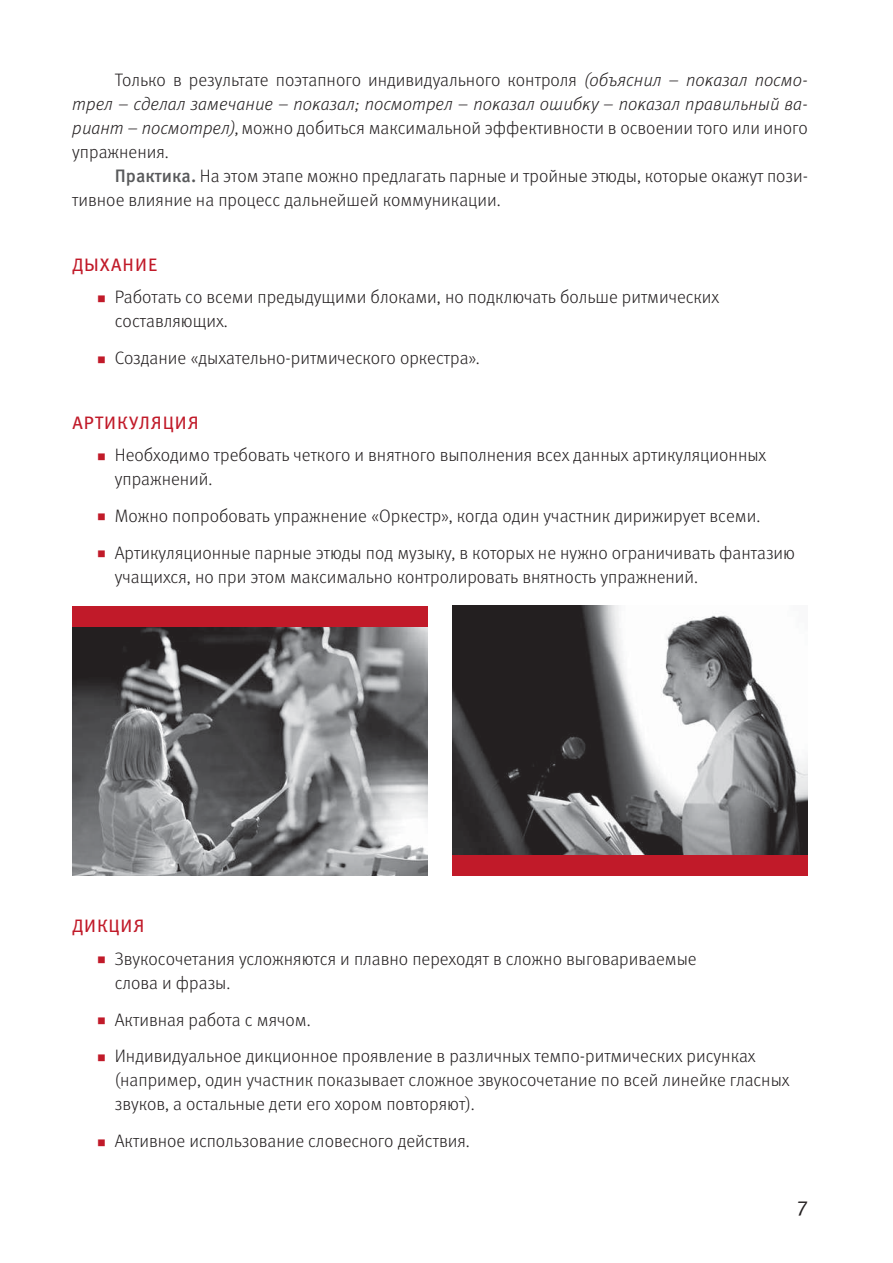
<style>
.page{position:relative;width:893px;height:1263px;background:#fff}
.page>*{position:absolute;margin:0;border:0;box-sizing:border-box;transform-origin:0 0}
.t1{font:21px "Meta Pro Norm";color:#231f20}
.t2{font:300 18px/24px "Meta Pro";color:#231f20}
.t3{font:18px "Meta Pro";letter-spacing:.06em;color:#c11a29}
.s1{font-style:italic}
.s2{font-weight:500;color:#58595b}
.s3{font-size:9px;color:#c11a29}
</style>
<div class="page">
<img style="left:453px;top:606px;width:355px;height:249px">
<div style="left:453px;top:855px;width:355px;height:21px;background:#c11a29"></div>
<img style="left:72px;top:627px;width:355px;height:249px">
<div style="left:72px;top:606px;width:355px;height:21px;background:#c11a29"></div>
<p class="t2" style="left:72px;top:67px;width:737px;text-align:justify;text-indent:43px">Только в результате поэтапного индивидуального контроля <span class="s1">(объяснил – показал посмо&shy;трел – сделал замечание – показал; посмотрел – показал ошибку – показал правильный ва&shy;риант – посмотрел),</span> можно добиться максимальной эффективности в освоении того или иного упражнения.</p>
<p class="t2" style="left:72px;top:163px;width:737px;text-indent:43px"><span class="s2">Практика.</span> На этом этапе можно предлагать парные и тройные этюды, которые окажут пози&shy;тивное влияние на процесс дальнейшей коммуникации.</p>
<p class="t3" style="left:72px;top:250px;width:86px">ДЫХАНИЕ</p>
<p class="t2" style="left:115px;top:284px;width:606px;text-indent:-17px"><span class="s3">■</span> Работать со всеми предыдущими блоками, но подключать больше ритмических составляющих.</p>
<p class="t2" style="left:98px;top:345px;width:384px"><span class="s3">■</span> Создание «дыхательно-ритмического оркестра».</p>
<p class="t3" style="left:72px;top:408px;width:128px">АРТИКУЛЯЦИЯ</p>
<p class="t2" style="left:115px;top:442px;width:653px;text-indent:-17px"><span class="s3">■</span> Необходимо требовать четкого и внятного выполнения всех данных артикуляционных упражнений.</p>
<p class="t2" style="left:98px;top:503px;width:664px"><span class="s3">■</span> Можно попробовать упражнение «Оркестр», когда один участник дирижирует всеми.</p>
<p class="t2" style="left:115px;top:540px;width:682px;text-indent:-17px"><span class="s3">■</span> Артикуляционные парные этюды под музыку, в которых не нужно ограничивать фантазию учащихся, но при этом максимально контролировать внятность упражнений.</p>
<p class="t3" style="left:72px;top:912px;width:74px">ДИКЦИЯ</p>
<p class="t2" style="left:115px;top:946px;width:583px;text-indent:-17px"><span class="s3">■</span> Звукосочетания усложняются и плавно переходят в сложно выговариваемые слова и фразы.</p>
<p class="t2" style="left:98px;top:1006px;width:214px"><span class="s3">■</span> Активная работа с мячом.</p>
<p class="t2" style="left:115px;top:1043px;width:676px;text-indent:-17px"><span class="s3">■</span> Индивидуальное дикционное проявление в различных темпо-ритмических рисунках (например, один участник показывает сложное звукосочетание по всей линейке гласных звуков, а остальные дети его хором повторяют).</p>
<p class="t2" style="left:98px;top:1128px;width:374px"><span class="s3">■</span> Активное использование словесного действия.</p>
<p class="t1" style="left:797px;top:1188px;width:12px">7</p>
</div>
